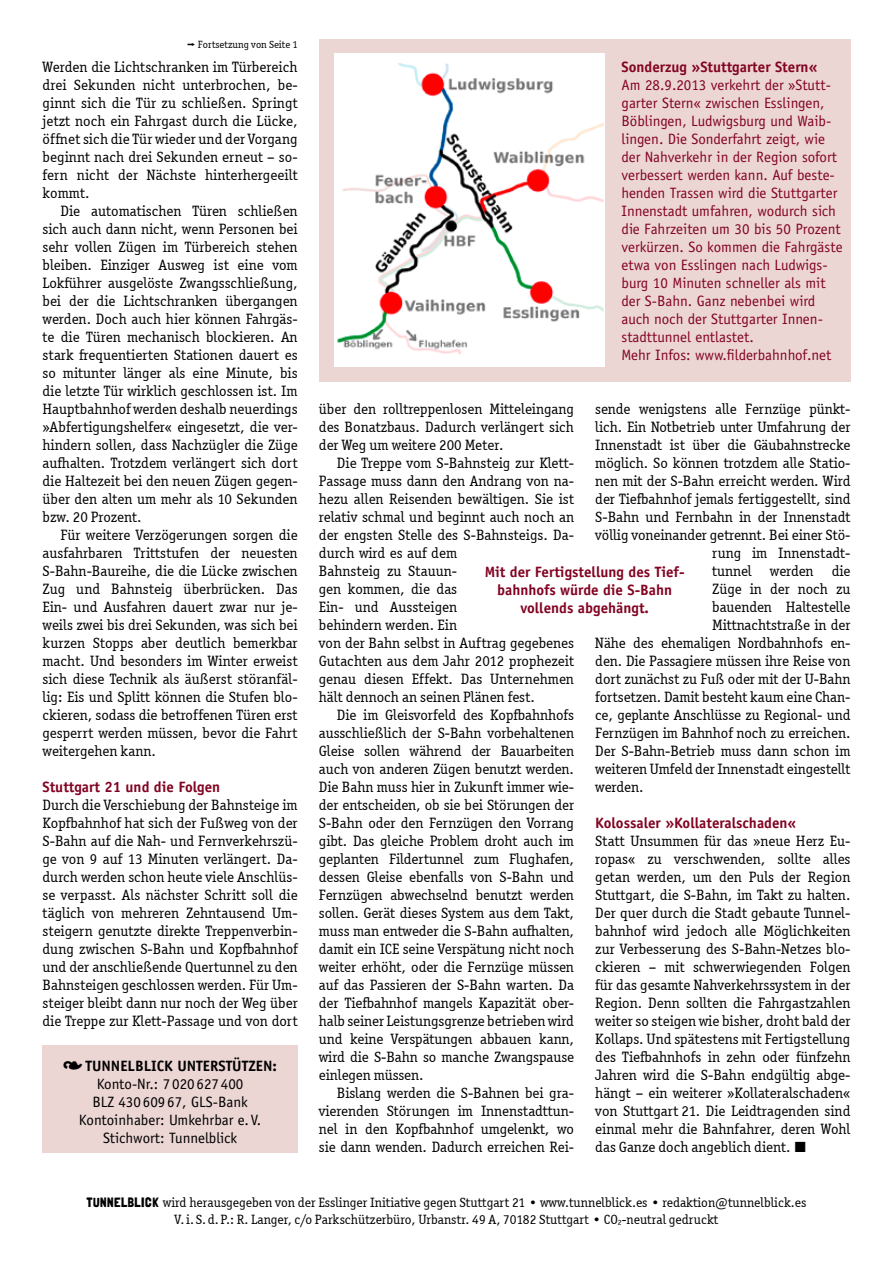
<style>
.page{position:relative;width:893px;height:1263px;background:#fff}
.page>*{position:absolute;margin:0;border:0;box-sizing:border-box;transform-origin:0 0}
.t1{font:15px/18px "Officina Serif ITCTT Book";color:#000;text-align:justify}
.t2{font:15px/18px "Officina Sans Std";color:#820422}
.t3{font:700 15px/18px "Officina Sans Std";color:#820422;text-align:center}
.t4{font:15px/18px "Officina Sans Std";color:#000;text-align:center}
.t5{font:700 15px "Officina Sans Std";color:#000}
.t6{font:13.5px/16.2px "Officina Serif ITCTT Book";color:#000;text-align:center}
.t7{font:10.5px "Officina Serif ITCTT Book";color:#000}
.s1{font-family:"The Sans Black Expert";font-weight:400}
.s2{font-family:"The Sans Black Expert"}
.s3{font-family:"Londrina Solid"}
</style>
<div class="page">
<div style="left:43px;top:1045px;width:255px;height:108px;background:#ecd6d4"></div>
<div style="left:319px;top:39px;width:531px;height:343px;background:#ecd6d4"></div>
<img style="left:335px;top:53px;width:269px;height:314px">
<p class="t7" style="left:198px;top:38px;width:101px">Fortsetzung von Seite 1</p>
<p class="t1" style="left:43px;top:58px;width:257px">Werden die Lichtschranken im Türbereich drei Sekunden nicht unterbrochen, be&shy;ginnt sich die Tür zu schließen. Springt jetzt noch ein Fahrgast durch die Lücke, öffnet sich die Tür wieder und der Vorgang beginnt nach drei Sekunden erneut – so&shy;fern nicht der Nächste hinterhergeeilt kommt.</p>
<p class="t1" style="left:43px;top:202px;width:257px;text-indent:18px">Die automatischen Türen schließen sich auch dann nicht, wenn Personen bei sehr vollen Zügen im Türbereich stehen bleiben. Einziger Ausweg ist eine vom Lokführer ausgelöste Zwangsschließung, bei der die Lichtschranken übergangen werden. Doch auch hier können Fahrgäs&shy;te die Türen mechanisch blockieren. An stark frequentierten Stationen dauert es so mitunter länger als eine Minute, bis die letzte Tür wirklich geschlossen ist. Im Hauptbahnhof werden deshalb neuerdings »Abfertigungshelfer« eingesetzt, die ver&shy;hindern sollen, dass Nachzügler die Züge aufhalten. Trotzdem verlängert sich dort die Haltezeit bei den neuen Zügen gegen&shy;über den alten um mehr als 10 Sekunden bzw. 20 Prozent.</p>
<p class="t1" style="left:43px;top:526px;width:257px;text-indent:18px">Für weitere Verzögerungen sorgen die ausfahrbaren Trittstufen der neuesten S‑Bahn-Baureihe, die die Lücke zwischen Zug und Bahnsteig überbrücken. Das Ein- und Ausfahren dauert zwar nur je&shy;weils zwei bis drei Sekunden, was sich bei kurzen Stopps aber deutlich bemerkbar macht. Und besonders im Winter erweist sich diese Technik als äußerst störanfäl&shy;lig: Eis und Splitt können die Stufen blo&shy;ckieren, sodass die betroffenen Türen erst gesperrt werden müssen, bevor die Fahrt weitergehen kann.</p>
<p class="t3" style="left:43px;top:778px;width:179px">Stuttgart 21 und die Folgen</p>
<p class="t1" style="left:43px;top:796px;width:257px">Durch die Verschiebung der Bahnsteige im Kopfbahnhof hat sich der Fußweg von der S-Bahn auf die Nah- und Fernverkehrszü&shy;ge von 9 auf 13 Minuten verlängert. Da&shy;durch werden schon heute viele Anschlüs&shy;se verpasst. Als nächster Schritt soll die täglich von mehreren Zehntausend Um&shy;steigern genutzte direkte Treppenverbin&shy;dung zwischen S-Bahn und Kopfbahnhof und der anschließende Quertunnel zu den Bahnsteigen geschlossen werden. Für Um&shy;steiger bleibt dann nur noch der Weg über die Treppe zur Klett-Passage und von dort</p>
<p class="t5" style="left:63px;top:1056px;width:73px"><span class="s1">Ã</span> Tunnelbli</p>
<p class="t5" style="left:157px;top:1056px;width:122px">ck Unterstützen:</p>
<p class="t4" style="left:79px;top:1074px;width:184px">Konto-Nr.: 7020 627 400<br>BLZ 430609 67, GLS-Bank<br>Kontoinhaber: Umkehrbar e. V.<br>Stichwort: Tunnelblick</p>
<p class="t3" style="left:621px;top:57px;width:198px">Sonderzug »Stuttgarter Stern«</p>
<p class="t2" style="left:621px;top:76px;width:223px">Am 28.9.2013 verkehrt der »Stutt&shy;garter Stern« zwischen Esslingen, Böblingen, Ludwigsburg und Waib&shy;lingen. Die Sonderfahrt zeigt, wie der Nahverkehr in der Region sofort verbessert werden kann. Auf beste&shy;henden Trassen wird die Stuttgarter Innenstadt umfahren, wodurch sich die Fahrzeiten um 30 bis 50 Prozent verkürzen. So kommen die Fahrgäste etwa von Esslingen nach Ludwigs&shy;burg 10 Minuten schneller als mit der S-Bahn. Ganz nebenbei wird auch noch der Stuttgarter Innen&shy;stadttunnel entlastet.<br>Mehr Infos: www.filderbahnhof.net</p>
<p class="t1" style="left:319px;top:400px;width:257px">über den rolltreppenlosen Mitteleingang des Bonatzbaus. Dadurch verlängert sich der Weg um weitere 200 Meter.</p>
<p class="t1" style="left:319px;top:454px;width:257px;text-align:left;text-indent:18px">Die Treppe vom S-Bahnsteig zur Klett-<br>Passage muss dann den Andrang von na&shy;hezu allen Reisenden bewältigen. Sie ist relativ schmal und beginnt auch noch an der engsten Stelle des S-Bahnsteigs. Da&shy;durch wird es auf dem<br>Bahnsteig zu Stauun-<br>gen kommen, die das<br>Ein- und Aussteigen<br>behindern werden. Ein<br>von der Bahn selbst in Auftrag gegebenes<br>Gutachten aus dem Jahr 2012 prophezeit genau diesen Effekt. Das Unternehmen hält dennoch an seinen Plänen fest.</p>
<p class="t1" style="left:319px;top:706px;width:257px;text-indent:18px">Die im Gleisvorfeld des Kopfbahnhofs ausschließlich der S-Bahn vorbehaltenen Gleise sollen während der Bauarbeiten auch von anderen Zügen benutzt werden.<br>Die Bahn muss hier in Zukunft immer wie&shy;der entscheiden, ob sie bei Störungen der S-Bahn oder den Fernzügen den Vorrang gibt. Das gleiche Problem droht auch im geplanten Fildertunnel zum Flughafen, dessen Gleise ebenfalls von S-Bahn und Fernzügen abwechselnd benutzt werden sollen. Gerät dieses System aus dem Takt, muss man entweder die S-Bahn aufhalten, damit ein ICE seine Verspätung nicht noch weiter erhöht, oder die Fernzüge müssen auf das Passieren der S-Bahn warten. Da der Tiefbahnhof mangels Kapazität ober&shy;halb seiner Leistungsgrenze betrieben wird und keine Verspätungen abbauen kann, wird die S-Bahn so manche Zwangspause einlegen müssen.</p>
<p class="t1" style="left:319px;top:1084px;width:257px;text-indent:18px">Bislang werden die S-Bahnen bei gra&shy;vierenden Störungen im Innenstadttun&shy;nel in den Kopfbahnhof umgelenkt, wo sie dann wenden. Dadurch erreichen Rei-</p>
<p class="t1" style="left:595px;top:400px;width:257px">sende wenigstens alle Fernzüge pünkt-</p>
<p class="t1" style="left:595px;top:418px;width:257px">lich. Ein Notbetrieb unter Umfahrung der</p>
<p class="t1" style="left:595px;top:436px;width:257px">Innenstadt ist über die Gäubahnstrecke</p>
<p class="t1" style="left:595px;top:454px;width:257px">möglich. So können trotzdem alle Statio-</p>
<p class="t1" style="left:595px;top:472px;width:257px">nen mit der S-Bahn erreicht werden. Wird</p>
<p class="t1" style="left:595px;top:490px;width:257px">der Tiefbahnhof jemals fertiggestellt, sind</p>
<p class="t1" style="left:595px;top:508px;width:257px">S-Bahn und Fernbahn in der Innenstadt</p>
<p class="t1" style="left:595px;top:526px;width:257px">völlig voneinander getrennt. Bei einer Stö-</p>
<p class="t1" style="left:712px;top:544px;width:140px">rung im Innenstadt-</p>
<p class="t1" style="left:712px;top:562px;width:140px">tunnel werden die</p>
<p class="t1" style="left:712px;top:580px;width:140px">Züge in der noch zu</p>
<p class="t1" style="left:712px;top:598px;width:140px">bauenden Haltestelle</p>
<p class="t1" style="left:712px;top:616px;width:140px">Mittnachtstraße in der</p>
<p class="t1" style="left:595px;top:634px;width:257px">Nähe des ehemaligen Nordbahnhofs en-</p>
<p class="t1" style="left:595px;top:652px;width:257px">den. Die Passagiere müssen ihre Reise von</p>
<p class="t1" style="left:595px;top:670px;width:257px">dort zunächst zu Fuß oder mit der U-Bahn</p>
<p class="t1" style="left:595px;top:688px;width:257px">fortsetzen. Damit besteht kaum eine Chan-</p>
<p class="t1" style="left:595px;top:706px;width:257px">ce, geplante Anschlüsse zu Regional- und</p>
<p class="t1" style="left:595px;top:724px;width:257px">Fernzügen im Bahnhof noch zu erreichen.</p>
<p class="t1" style="left:595px;top:742px;width:257px">Der S-Bahn-Betrieb muss dann schon im</p>
<p class="t1" style="left:595px;top:760px;width:257px">weiteren Umfeld der Innenstadt eingestellt</p>
<p class="t1" style="left:595px;top:778px;width:50px">werden.</p>
<p class="t3" style="left:595px;top:814px;width:203px">Kolossaler »Kollateralschaden«</p>
<p class="t1" style="left:595px;top:832px;width:257px">Statt Unsummen für das »neue Herz Eu&shy;ropas« zu verschwenden, sollte alles getan werden, um den Puls der Region Stuttgart, die S-Bahn, im Takt zu halten.<br>Der quer durch die Stadt gebaute Tunnel&shy;bahnhof wird jedoch alle Möglichkeiten zur Verbesserung des S-Bahn-Netzes blo&shy;ckieren – mit schwerwiegenden Folgen für das gesamte Nahverkehrssystem in der Region. Denn sollten die Fahrgastzahlen weiter so steigen wie bisher, droht bald der Kollaps. Und spätestens mit Fertigstellung des Tiefbahnhofs in zehn oder fünfzehn Jahren wird die S-Bahn endgültig abge&shy;hängt – ein weiterer »Kollateralschaden« von Stuttgart 21. Die Leidtragenden sind einmal mehr die Bahnfahrer, deren Wohl das Ganze doch angeblich dient. <span class="s2">ó</span></p>
<p class="t3" style="left:485px;top:563px;width:201px">Mit der Fertigstellung des Tief&shy;bahnhofs würde die S-Bahn vollends abgehängt.</p>
<p class="t6" style="left:87px;top:1194px;width:721px"><span class="s3">TUNN ELBLICK</span> wird herausgegeben von der Esslinger Initiative gegen Stuttgart 21 • www.tunnelblick.es • redaktion@tunnelblick.es<br>V.i. S.d.P.: R. Langer, c/o Parkschützerbüro, Urbanstr. 49 A, 70182 Stuttgart • CO<sub>2</sub>-neutral gedruckt</p>
</div>
